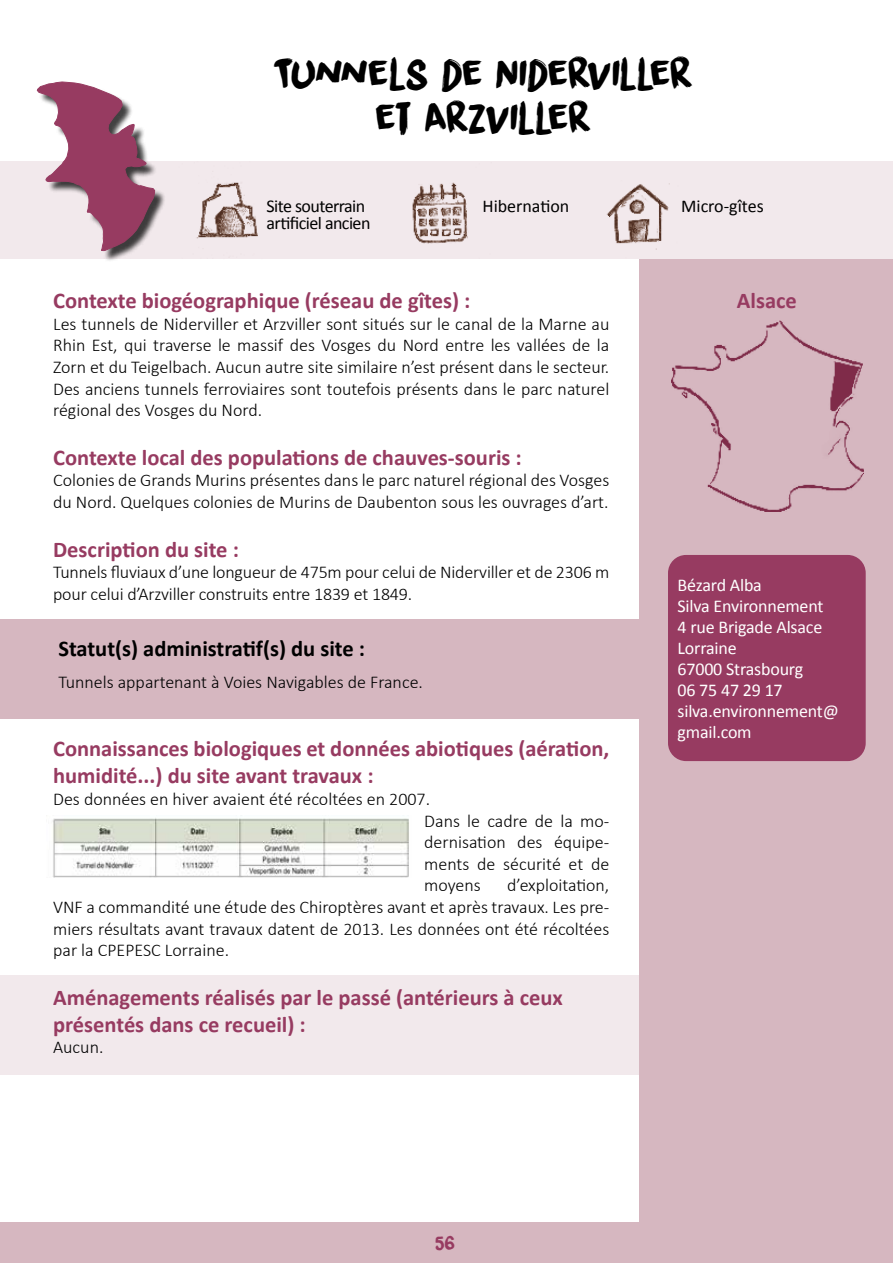
<style>
.page{position:relative;width:893px;height:1263px;background:#fff}
.page>*{position:absolute;margin:0;border:0;box-sizing:border-box;transform-origin:0 0}
.t1{font:40.5px/43.5px "DK Liquid Embrace";letter-spacing:-.03em;color:#000;text-align:center}
.t2{font:700 22.5px/27px "Calibri";color:#973b61}
.t3{font:700 22.5px "Calibri";color:#000}
.t4{font:300 18px/21.6px "Calibri";color:#000}
.t5{font:18px/21px "Calibri";letter-spacing:-.01em;color:#fff}
.t6{font:18px "Calibri";letter-spacing:-.03em;color:#000}
.t7{font:18px "Calibri";color:#000}
.t8{font:18px "DK Liquid Embrace";color:#973b61}
</style>
<div class="page">
<div style="left:0;top:1222px;width:893px;height:41px;background:#d6b7c0"></div>
<div style="left:0;top:975px;width:656px;height:99px;background:#f2e9ec"></div>
<div style="left:640px;top:259px;width:253px;height:1004px;background:#d6b7c0"></div>
<div style="left:0;top:161px;width:893px;height:98px;background:#f2e9ec"></div>
<img style="left:196px;top:182px;width:88px;height:57px">
<img style="left:412px;top:182px;width:56px;height:62px">
<img style="left:606px;top:183px;width:64px;height:83px">
<div style="left:668px;top:555px;width:198px;height:206px;background:#973b61;border-radius:18px"></div>
<div style="left:0;top:619px;width:656px;height:99px;background:#d6b7c0"></div>
<div style="left:39px;top:84px;width:127px;height:178px;background:#000;opacity:.75"></div>
<svg style="left:37px;top:81px;width:118px;height:170px"></svg>
<img style="left:52px;top:815px;width:357px;height:62px">
<img style="left:671px;top:321px;width:192px;height:190px">
<h1 class="t1" style="left:273px;top:52px;width:422px">TUNNELS DE NIDERVILLER<br>ET ARZVILLER</h1>
<p class="t6" style="left:266px;top:195px;width:100px">Site souterrain</p>
<p class="t7" style="left:482px;top:195px;width:88px">Hibernation</p>
<p class="t7" style="left:681px;top:195px;width:84px">Micro-gîtes</p>
<p class="t6" style="left:266px;top:211px;width:106px">artificiel ancien</p>
<p class="t2" style="left:53px;top:286px;width:419px">Contexte biogéographique (réseau de gîtes) :</p>
<p class="t4" style="left:53px;top:313px;width:558px;text-align:justify">Les tunnels de Niderviller et Arzviller sont situés sur le canal de la Marne au Rhin Est, qui traverse le massif des Vosges du Nord entre les vallées de la Zorn et du Teigelbach. Aucun autre site similaire n’est présent dans le secteur.<br>Des anciens tunnels ferroviaires sont toutefois présents dans le parc naturel régional des Vosges du Nord.</p>
<p class="t2" style="left:53px;top:443px;width:470px">Contexte local des populations de chauves-souris :</p>
<p class="t4" style="left:53px;top:469px;width:558px">Colonies de Grands Murins présentes dans le parc naturel régional des Vosges du Nord. Quelques colonies de Murins de Daubenton sous les ouvrages d’art.</p>
<p class="t2" style="left:53px;top:535px;width:187px">Description du site :</p>
<p class="t4" style="left:53px;top:561px;width:558px">Tunnels fluviaux d’une longueur de 475m pour celui de Niderviller et de 2306 m pour celui d’Arzviller construits entre 1839 et 1849.</p>
<p class="t3" style="left:58px;top:632px;width:308px">Statut(s) administratif(s) du site :</p>
<p class="t4" style="left:58px;top:671px;width:366px">Tunnels appartenant à Voies Navigables de France.</p>
<p class="t2" style="left:53px;top:735px;width:558px">Connaissances biologiques et données abiotiques (aération, humidité...) du site avant travaux :</p>
<p class="t4" style="left:424px;top:788px;width:187px;text-indent:-371px">Des données en hiver avaient été récoltées en 2007.<br>Dans le cadre de la mo&shy;dernisation des équipe&shy;ments de sécurité et de moyens</p>
<p class="t4" style="left:53px;top:874px;width:558px;text-align:justify;text-indent:454px">d’exploitation, VNF a commandité une étude des Chiroptères avant et après travaux. Les pre&shy;miers résultats avant travaux datent de 2013. Les données ont été récoltées par la CPEPESC Lorraine.</p>
<p class="t2" style="left:53px;top:983px;width:511px">Aménagements réalisés par le passé (antérieurs à ceux présentés dans ce recueil) :</p>
<p class="t4" style="left:53px;top:1036px;width:52px">Aucun.</p>
<p class="t2" style="left:737px;top:286px;width:61px">Alsace</p>
<p class="t5" style="left:677px;top:573px;width:163px">Bézard Alba<br>Silva Environnement<br>4 rue Brigade Alsace<br>Lorraine<br>67000 Strasbourg<br>06 75 47 29 17 silva.environnement@ gmail.com</p>
<p class="t8" style="left:435px;top:1229px;width:21px">56</p>
</div>
